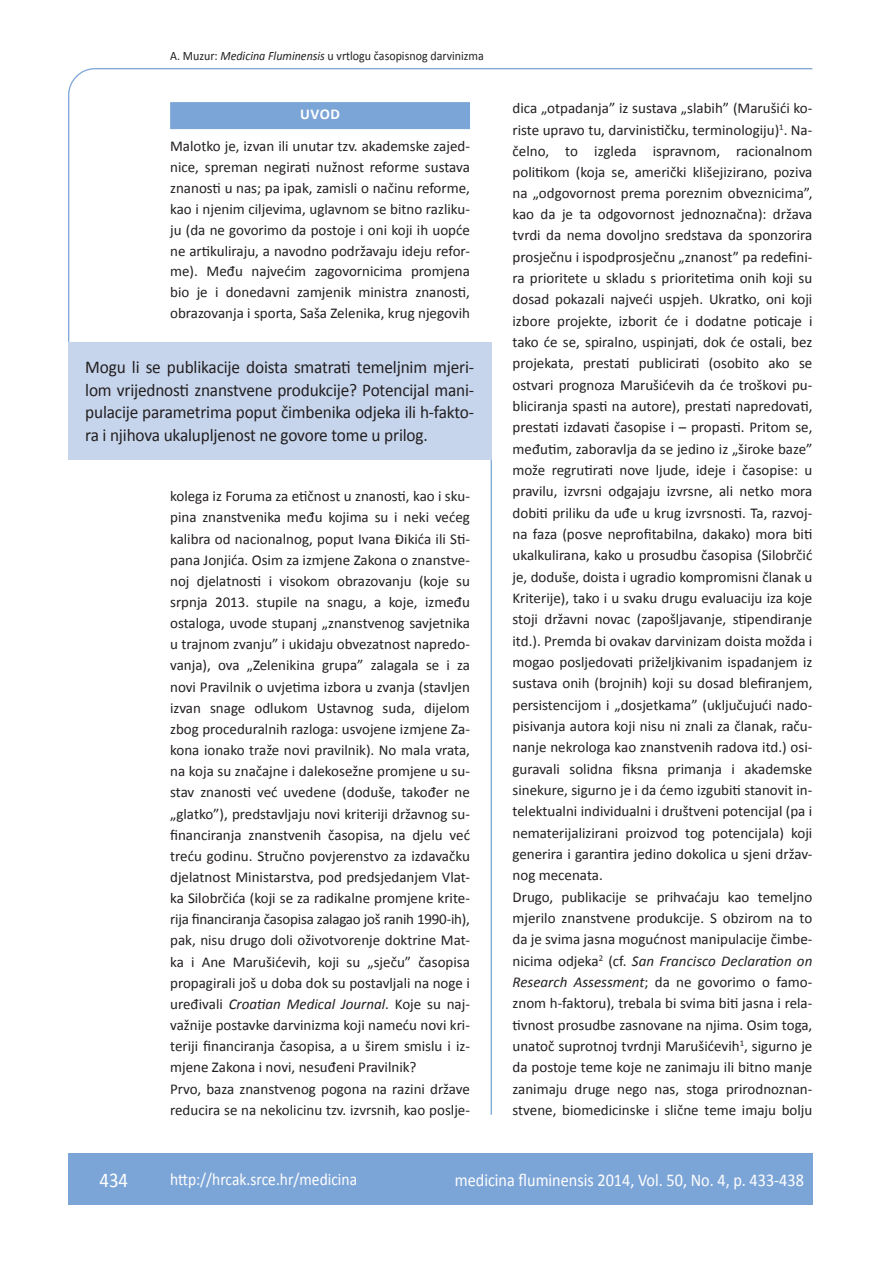
<style>
.page{position:relative;width:889px;height:1268px;background:#fff}
.page>*{position:absolute;margin:0;border:0;box-sizing:border-box;transform-origin:0 0}
.t1{font:21px "Calibri";color:#fff;scale:.9 1}
.t2{font:18px/22.5px "Calibri";letter-spacing:-.01em;color:#231f20;text-align:justify;scale:.96 1}
.t3{font:18px "Calibri";color:#fff;scale:.9 1}
.t4{font:17.25px "Calibri";color:#fff;scale:.9 1}
.t5{font:15px/21.3px "Calibri";color:#231f20}
.t6{font:700 15px "Calibri";color:#fff}
.t7{font:12.75px "Calibri";color:#231f20;scale:.94 1}
.s1{font-style:italic}
</style>
<div class="page">
<svg style="left:68px;top:68px;width:745px;height:275px"></svg>
<hr style="left:490px;top:459px;width:2px;height:655px;background:#7ca5d7">
<div style="left:68px;top:1152px;width:744px;height:51px;background:#7ca5d7"></div>
<div style="left:170px;top:102px;width:300px;height:27px;background:#7ca5d7"></div>
<div style="left:68px;top:342px;width:423px;height:117px;background:#c6d5ec"></div>
<p class="t7" style="left:170px;top:47px;width:335px">A. Muzur: <span class="s1">Medicina Fluminensis</span> u vrtlogu časopisnog darvinizma</p>
<p class="t6" style="left:300px;top:105px;width:41px">UVOD</p>
<p class="t5" style="left:170px;top:135px;width:301px;line-height:20.9px;text-align:justify">Malotko je, izvan ili unutar tzv. akademske zajed&shy;nice, spreman negirati nužnost reforme sustava znanosti u nas; pa ipak, zamisli o načinu reforme, kao i njenim ciljevima, uglavnom se bitno razliku&shy;ju (da ne govorimo da postoje i oni koji ih uopće ne artikuliraju, a navodno podržavaju ideju refor&shy;me). Među najvećim zagovornicima promjena bio je i donedavni zamjenik ministra znanosti, obrazovanja i sporta, Saša Zelenika, krug njegovih</p>
<p class="t2" style="left:85px;top:355px;width:407px">Mogu li se publikacije doista smatrati temeljnim mjeri&shy;lom vrijednosti znanstvene produkcije? Potencijal mani&shy;pulacije parametrima poput čimbenika odjeka ili h-fakto&shy;ra i njihova ukalupljenost ne govore tome u prilog.</p>
<p class="t5" style="left:170px;top:485px;width:301px">kolega iz Foruma za etičnost u znanosti, kao i sku&shy;pina znanstvenika među kojima su i neki većeg kalibra od nacionalnog, poput Ivana Đikića ili Sti&shy;pana Jonjića. Osim za izmjene Zakona o znanstve&shy;noj djelatnosti i visokom obrazovanju (koje su srpnja 2013. stupile na snagu, a koje, između ostaloga, uvode stupanj „znanstvenog savjetnika u trajnom zvanju” i ukidaju obvezatnost napredo&shy;vanja), ova „Zelenikina grupa” zalagala se i za novi Pravilnik o uvjetima izbora u zvanja (stavljen izvan snage odlukom Ustavnog suda, dijelom zbog proceduralnih razloga: usvojene izmjene Za&shy;kona ionako traže novi pravilnik). No mala vrata, na koja su značajne i dalekosežne promjene u su&shy;stav znanosti već uvedene (doduše, također ne „glatko”), predstavljaju novi kriteriji državnog su&shy;financiranja znanstvenih časopisa, na djelu već treću godinu. Stručno povjerenstvo za izdavačku djelatnost Ministarstva, pod predsjedanjem Vlat&shy;ka Silobrčića (koji se za radikalne promjene krite&shy;rija financiranja časopisa zalagao još ranih 1990-ih), pak, nisu drugo doli oživotvorenje doktrine Mat&shy;ka i Ane Marušićevih, koji su „sječu” časopisa propagirali još u doba dok su postavljali na noge i uređivali <span class="s1">Croatian Medical Journal</span>. Koje su naj&shy;važnije postavke darvinizma koji nameću novi kri&shy;teriji financiranja časopisa, a u širem smislu i iz&shy;mjene Zakona i novi, nesuđeni Pravilnik?<br>Prvo, baza znanstvenog pogona na razini države reducira se na nekolicinu tzv. izvrsnih, kao poslje-</p>
<p class="t5" style="left:512px;top:97px;width:301px">dica „otpadanja” iz sustava „slabih” (Marušići ko&shy;riste upravo tu, darvinističku, terminologiju)<sup>1</sup>. Na&shy;čelno, to izgleda ispravnom, racionalnom politikom (koja se, američki klišejizirano, poziva na „odgovornost prema poreznim obveznicima”, kao da je ta odgovornost jednoznačna): država tvrdi da nema dovoljno sredstava da sponzorira prosječnu i ispodprosječnu „znanost” pa redefini&shy;ra prioritete u skladu s prioritetima onih koji su dosad pokazali najveći uspjeh. Ukratko, oni koji izbore projekte, izborit će i dodatne poticaje i tako će se, spiralno, uspinjati, dok će ostali, bez projekata, prestati publicirati (osobito ako se ostvari prognoza Marušićevih da će troškovi pu&shy;bliciranja spasti na autore), prestati napredovati, prestati izdavati časopise i – propasti. Pritom se, međutim, zaboravlja da se jedino iz „široke baze” može regrutirati nove ljude, ideje i časopise: u pravilu, izvrsni odgajaju izvrsne, ali netko mora dobiti priliku da uđe u krug izvrsnosti. Ta, razvoj&shy;na faza (posve neprofitabilna, dakako) mora biti ukalkulirana, kako u prosudbu časopisa (Silobrčić je, doduše, doista i ugradio kompromisni članak u Kriterije), tako i u svaku drugu evaluaciju iza koje stoji državni novac (zapošljavanje, stipendiranje itd.). Premda bi ovakav darvinizam doista možda i mogao posljedovati priželjkivanim ispadanjem iz sustava onih (brojnih) koji su dosad blefiranjem, persistencijom i „dosjetkama” (uključujući nado&shy;pisivanja autora koji nisu ni znali za članak, raču&shy;nanje nekrologa kao znanstvenih radova itd.) osi&shy;guravali solidna fiksna primanja i akademske sinekure, sigurno je i da ćemo izgubiti stanovit in&shy;telektualni individualni i društveni potencijal (pa i nematerijalizirani proizvod tog potencijala) koji generira i garantira jedino dokolica u sjeni držav&shy;nog mecenata.<br>Drugo, publikacije se prihvaćaju kao temeljno mjerilo znanstvene produkcije. S obzirom na to da je svima jasna mogućnost manipulacije čimbe&shy;nicima odjeka<sup>2</sup> (cf. <span class="s1">San Francisco Declaration on Research Assessment</span>; da ne govorimo o famo&shy;znom h-faktoru), trebala bi svima biti jasna i rela&shy;tivnost prosudbe zasnovane na njima. Osim toga, unatoč suprotnoj tvrdnji Marušićevih<sup>1</sup>, sigurno je da postoje teme koje ne zanimaju ili bitno manje zanimaju druge nego nas, stoga prirodnoznan&shy;stvene, biomedicinske i slične teme imaju bolju</p>
<h1 class="t1" style="left:99px;top:1166px;width:33px">434</h1>
<p class="t4" style="left:170px;top:1167px;width:209px">http://hrcak.srce.hr/medicina</p>
<p class="t3" style="left:455px;top:1168px;width:389px">medicina fluminensis 2014, Vol. 50, No. 4, p. 433-438</p>
</div>
